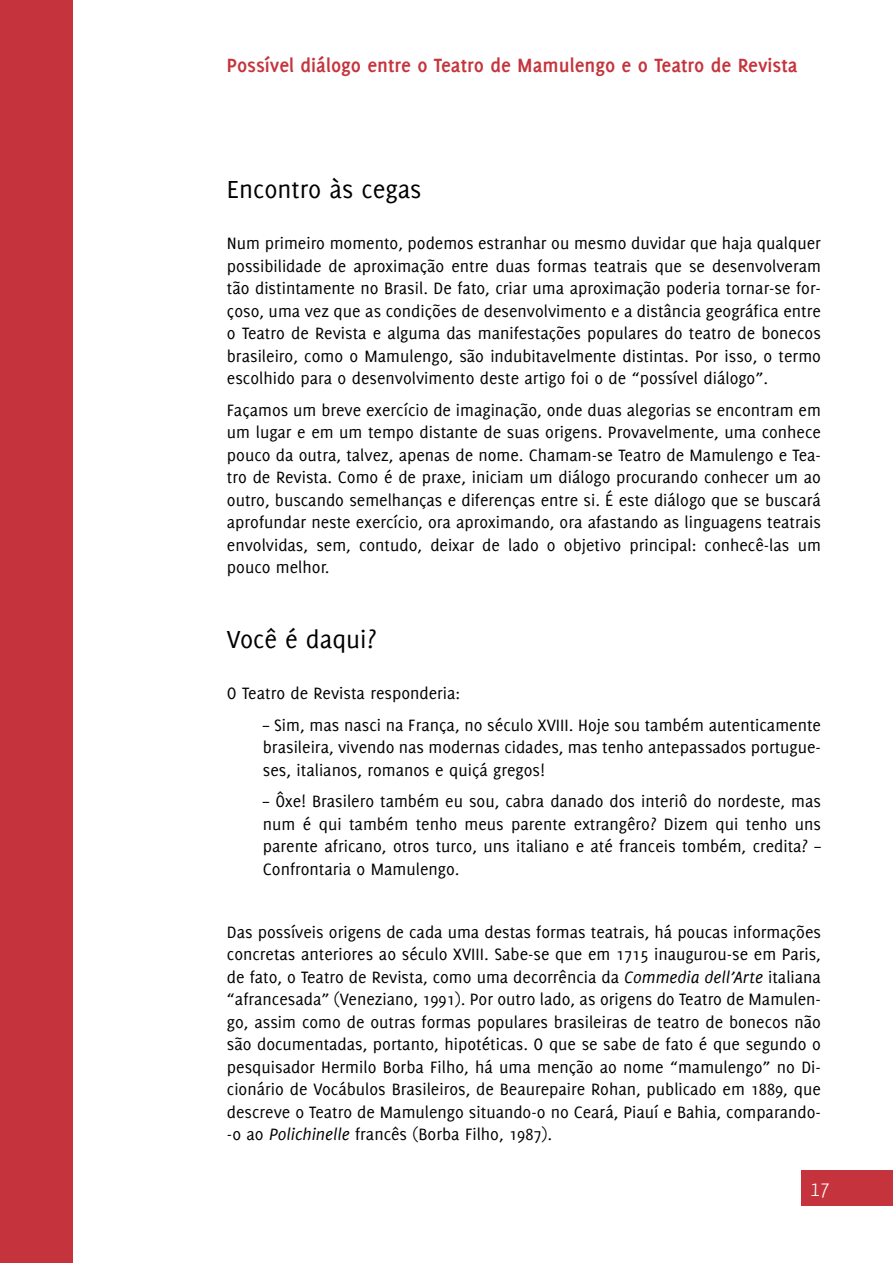
<style>
.page{position:relative;width:893px;height:1263px;background:#fff}
.page>*{position:absolute;margin:0;border:0;box-sizing:border-box;transform-origin:0 0}
.t1{font:27px "Delicious";color:#000}
.t2{font:700 21px "Delicious";color:#c5343c}
.t3{font:300 21px "Yanone Kaffeesatz";color:#fff}
.t4{font:18px/22.5px "Delicious";color:#000;text-align:justify}
.s1{font-style:italic}
</style>
<div class="page">
<div style="left:802px;top:1170px;width:91px;height:36px;background:#c5343c"></div>
<div style="left:0;top:0;width:72px;height:1263px;background:#c5343c"></div>
<p class="t2" style="left:227px;top:53px;width:572px">Possível diálogo entre o Teatro de Mamulengo e o Teatro de Revista</p>
<h1 class="t1" style="left:227px;top:174px;width:196px">Encontro às cegas</h1>
<p class="t4" style="left:227px;top:232px;width:596px">Num primeiro momento, podemos estranhar ou mesmo duvidar que haja qualquer possibilidade de aproximação entre duas formas teatrais que se desenvolveram tão distintamente no Brasil. De fato, criar uma aproximação poderia tornar-se for&shy;çoso, uma vez que as condições de desenvolvimento e a distância geográfica entre o Teatro de Revista e alguma das manifestações populares do teatro de bonecos brasileiro, como o Mamulengo, são indubitavelmente distintas. Por isso, o termo escolhido para o desenvolvimento deste artigo foi o de “possível diálogo”.</p>
<p class="t4" style="left:227px;top:398px;width:596px">Façamos um breve exercício de imaginação, onde duas alegorias se encontram em um lugar e em um tempo distante de suas origens. Provavelmente, uma conhece pouco da outra, talvez, apenas de nome. Chamam-se Teatro de Mamulengo e Tea&shy;tro de Revista. Como é de praxe, iniciam um diálogo procurando conhecer um ao outro, buscando semelhanças e diferenças entre si. É este diálogo que se buscará aprofundar neste exercício, ora aproximando, ora afastando as linguagens teatrais envolvidas, sem, contudo, deixar de lado o objetivo principal: conhecê-las um pouco melhor.</p>
<h1 class="t1" style="left:227px;top:624px;width:151px">Você é daqui?</h1>
<p class="t4" style="left:227px;top:682px;width:235px">O Teatro de Revista responderia:</p>
<p class="t4" style="left:263px;top:713px;width:560px">– Sim, mas nasci na França, no século XVIII. Hoje sou também autenticamente brasileira, vivendo nas modernas cidades, mas tenho antepassados portugue&shy;ses, italianos, romanos e quiçá gregos!</p>
<p class="t4" style="left:263px;top:790px;width:560px">– Ôxe! Brasilero também eu sou, cabra danado dos interiô do nordeste, mas num é qui também tenho meus parente extrangêro? Dizem qui tenho uns parente africano, otros turco, uns italiano e até franceis tombém, credita? – Confrontaria o Mamulengo.</p>
<p class="t4" style="left:227px;top:920px;width:596px">Das possíveis origens de cada uma destas formas teatrais, há poucas informações concretas anteriores ao século XVIII. Sabe-se que em 1715 inaugurou-se em Paris, de fato, o Teatro de Revista, como uma decorrência da <span class="s1">Commedia dell’Arte</span> italiana “afrancesada” (Veneziano, 1991). Por outro lado, as origens do Teatro de Mamulen&shy;go, assim como de outras formas populares brasileiras de teatro de bonecos não são documentadas, portanto, hipotéticas. O que se sabe de fato é que segundo o pesquisador Hermilo Borba Filho, há uma menção ao nome “mamulengo” no Di&shy;cionário de Vocábulos Brasileiros, de Beaurepaire Rohan, publicado em 1889, que descreve o Teatro de Mamulengo situando-o no Ceará, Piauí e Bahia, comparando--o ao <span class="s1">Polichinelle</span> francês (Borba Filho, 1987).</p>
<p class="t3" style="left:811px;top:1175px;width:20px">17</p>
</div>
